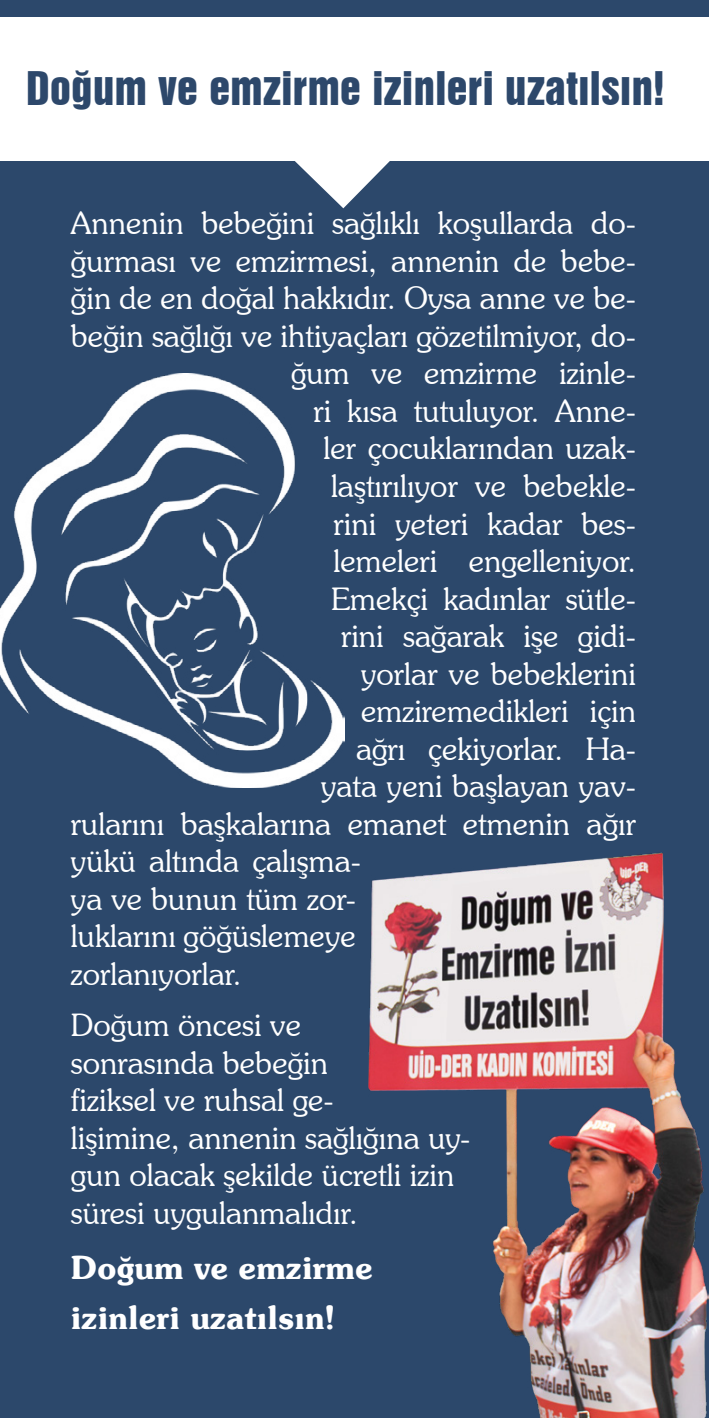
<style>
.page{position:relative;width:709px;height:1418px;background:#fff}
.page>*{position:absolute;margin:0;border:0;box-sizing:border-box;transform-origin:0 0}
.anaBaslik1{font:42.5px "Swiss 921 BT Regular A";letter-spacing:.01em;color:#2d486b}
.anametin_copy{font:600 32.5px/49.5px "Souvenir IT Cby BT";color:#fff}
.Metin{font:300 31.25px/37.5px "Souvenir IT Cby BT";color:#fff}
</style>
<div class="page">
<div style="left:0;top:0;width:709px;height:1417px;background:#2c486b"></div>
<div style="left:0;top:17px;width:709px;height:144px;background:#fff"></div>
<img style="left:0;top:373px;width:344px;height:414px">
<img style="left:369px;top:852px;width:340px;height:565px">
<svg style="left:295px;top:161px;width:95px;height:47px"></svg>
<p class="anaBaslik1" style="left:26px;top:61px;width:639px">Doğum ve emzirme izinleri uzatılsın!</p>
<p class="Metin" style="left:71px;top:204px;width:566px">Annenin bebeğini sağlıklı koşullarda do-</p>
<p class="Metin" style="left:71px;top:242px;width:566px">ğurması ve emzirmesi, annenin de bebe-</p>
<p class="Metin" style="left:71px;top:279px;width:566px">ğin de en doğal hakkıdır. Oysa anne ve be-</p>
<p class="Metin" style="left:71px;top:317px;width:566px">beğin sağlığı ve ihtiyaçları gözetilmiyor, do-</p>
<p class="Metin" style="left:291px;top:354px;width:346px">ğum ve emzirme izinle-</p>
<p class="Metin" style="left:313px;top:392px;width:324px">ri kısa tutuluyor. Anne-</p>
<p class="Metin" style="left:323px;top:429px;width:314px">ler çocuklarından uzak-</p>
<p class="Metin" style="left:331px;top:467px;width:306px">laştırılıyor ve bebekle-</p>
<p class="Metin" style="left:333px;top:504px;width:304px">rini yeteri kadar bes-</p>
<p class="Metin" style="left:333px;top:542px;width:304px">lemeleri engelleniyor.</p>
<p class="Metin" style="left:331px;top:579px;width:306px">Emekçi kadınlar sütle-</p>
<p class="Metin" style="left:341px;top:617px;width:296px">rini sağarak işe gidi-</p>
<p class="Metin" style="left:361px;top:654px;width:276px">yorlar ve bebeklerini</p>
<p class="Metin" style="left:361px;top:692px;width:276px">emziremedikleri için</p>
<p class="Metin" style="left:356px;top:729px;width:281px">ağrı çekiyorlar. Ha-</p>
<p class="Metin" style="left:321px;top:767px;width:316px">yata yeni başlayan yav-</p>
<p class="Metin" style="left:71px;top:804px;width:566px">rularını başkalarına emanet etmenin ağır</p>
<p class="Metin" style="left:71px;top:842px;width:291px">yükü altında çalışma-</p>
<p class="Metin" style="left:71px;top:879px;width:286px">ya ve bunun tüm zor-</p>
<p class="Metin" style="left:71px;top:917px;width:286px">luklarını göğüslemeye</p>
<p class="Metin" style="left:71px;top:954px;width:172px">zorlanıyorlar.</p>
<p class="Metin" style="left:71px;top:1006px;width:401px">Doğum öncesi ve<br>sonrasında bebeğin<br>fiziksel ve ruhsal ge-<br>lişimine, annenin sağlığına uy&shy;gun olacak şekilde ücretli izin süresi uygulanmalıdır.</p>
<p class="anametin_copy" style="left:71px;top:1242px;width:303px">Doğum ve emzirme izinleri uzatılsın!</p>
</div>
